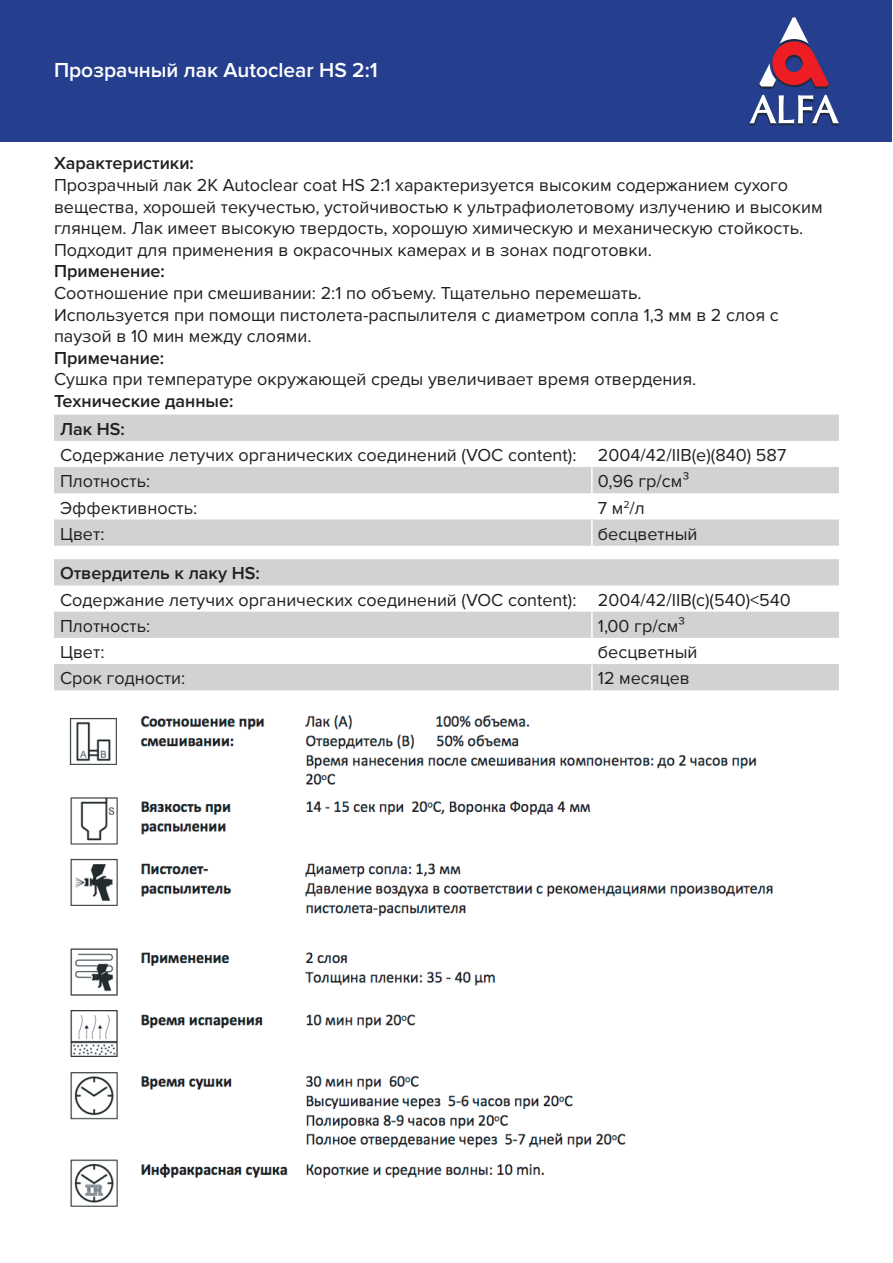
<style>
.page{position:relative;width:893px;height:1263px;background:#fff}
.page>*{position:absolute;margin:0;border:0;box-sizing:border-box;transform-origin:0 0}
.t1{font:600 21px "Proxima Nova";color:#fff}
.t2{font:18px/21.6px "Proxima Nova";color:#231f20}
.t3{font:600 18px/27.8px "Proxima Nova";color:#231f20}
</style>
<div class="page">
<div style="left:1px;top:1px;width:891px;height:141px;background:#253f8e"></div>
<svg style="left:759px;top:17px;width:70px;height:72px"></svg>
<svg style="left:749px;top:95px;width:90px;height:31px"></svg>
<svg style="left:54px;top:415px;width:785px;height:131px;fill:#d1d2d4"></svg>
<hr style="left:591px;top:442px;width:2px;height:25px;background:#fff">
<hr style="left:591px;top:467px;width:2px;height:26px;background:#fff">
<hr style="left:591px;top:493px;width:2px;height:26px;background:#fff">
<hr style="left:591px;top:520px;width:2px;height:25px;background:#fff">
<svg style="left:54px;top:559px;width:785px;height:131px;fill:#d1d2d4"></svg>
<hr style="left:591px;top:586px;width:2px;height:25px;background:#fff">
<hr style="left:591px;top:612px;width:2px;height:26px;background:#fff">
<hr style="left:591px;top:638px;width:2px;height:25px;background:#fff">
<hr style="left:591px;top:665px;width:2px;height:25px;background:#fff">
<img style="left:69px;top:715px;width:704px;height:492px">
<p class="t1" style="left:54px;top:58px;width:325px">Прозрачный лак Autoclear HS 2:1</p>
<p class="t3" style="left:54px;top:150px;width:142px">Характеристики:</p>
<p class="t2" style="left:54px;top:175px;width:770px">Прозрачный лак 2K Autoclear coat HS 2:1 характеризуется высоким содержанием сухого вещества, хорошей текучестью, устойчивостью к ультрафиолетовому излучению и высоким глянцем. Лак имеет высокую твердость, хорошую химическую и механическую стойкость.<br>Подходит для применения в окрасочных камерах и в зонах подготовки.</p>
<p class="t3" style="left:54px;top:258px;width:112px">Применение:</p>
<p class="t2" style="left:54px;top:283px;width:726px">Соотношение при смешивании: 2:1 по объему. Тщательно перемешать.<br>Используется при помощи пистолета-распылителя с диаметром сопла 1,3 мм в 2 слоя с паузой в 10 мин между слоями.</p>
<p class="t3" style="left:54px;top:344px;width:112px">Примечание:</p>
<p class="t2" style="left:54px;top:369px;width:644px">Сушка при температуре окружающей среды увеличивает время отвердения.</p>
<p class="t3" style="left:60px;top:387px;width:175px;text-indent:-6px">Технические данные:<br>Лак HS:</p>
<p class="t2" style="left:60px;top:442px;width:728px;line-height:26.2px">Содержание летучих органических соединений (VOC content): 2004/42/IIB(e)(840) 587<br>Плотность:</p>
<p class="t2" style="left:598px;top:471px;width:93px">0,96 гр/см³</p>
<p class="t2" style="left:60px;top:497px;width:139px">Эффективность:</p>
<p class="t2" style="left:598px;top:497px;width:48px">7 м<sup>2</sup>/л</p>
<p class="t2" style="left:60px;top:523px;width:46px">Цвет:</p>
<p class="t2" style="left:598px;top:523px;width:101px">бесцветный</p>
<p class="t3" style="left:60px;top:560px;width:201px">Отвердитель к лаку HS:</p>
<p class="t2" style="left:60px;top:587px;width:732px;line-height:26.2px">Содержание летучих органических соединений (VOC content): 2004/42/IIB(c)(540)&lt;540<br>Плотность:</p>
<p class="t2" style="left:598px;top:615px;width:89px">1,00 гр/см³</p>
<p class="t2" style="left:60px;top:642px;width:46px">Цвет:</p>
<p class="t2" style="left:598px;top:642px;width:101px">бесцветный</p>
<p class="t2" style="left:60px;top:668px;width:127px">Срок годности:</p>
<p class="t2" style="left:598px;top:668px;width:93px">12 месяцев</p>
</div>
